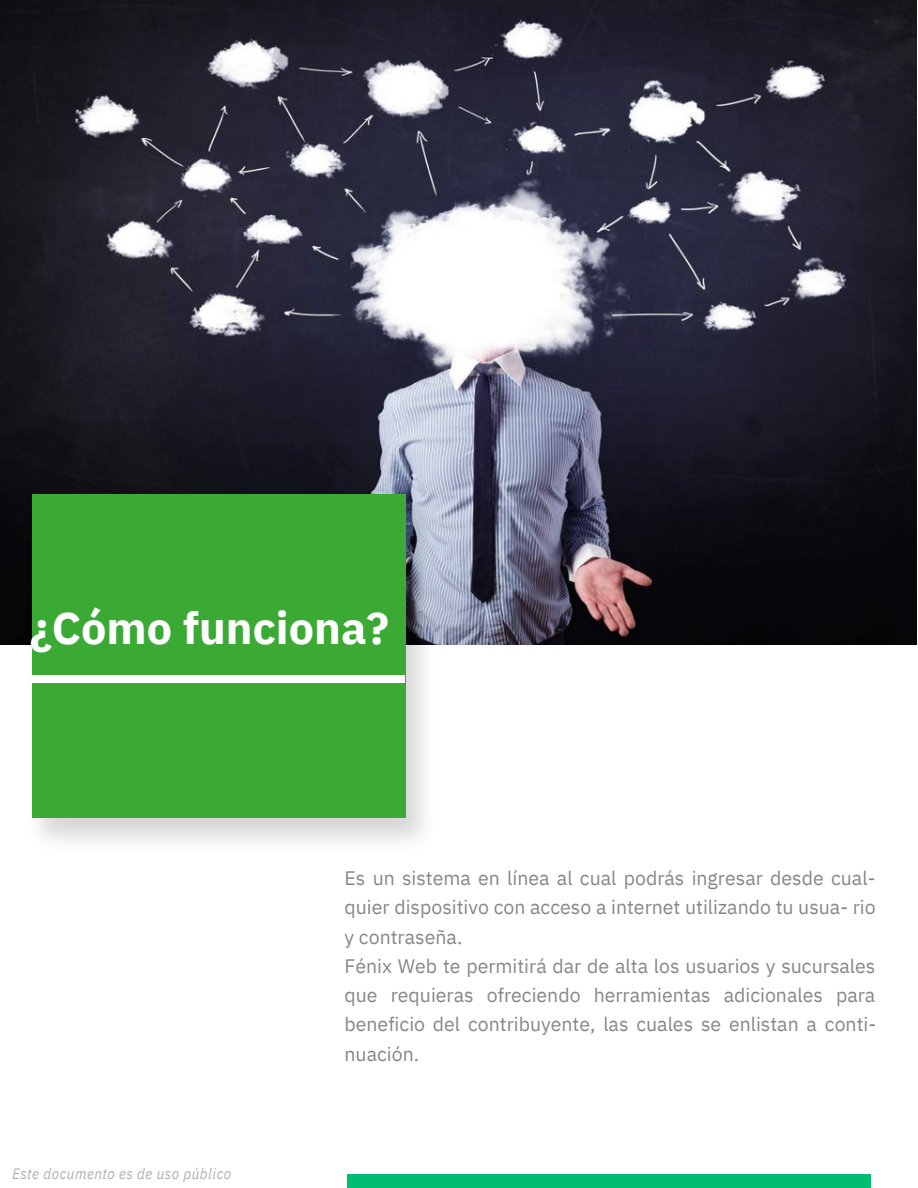
<style>
.page{position:relative;width:918px;height:1188px;background:#fff}
.page>*{position:absolute;margin:0;border:0;box-sizing:border-box;transform-origin:0 0}
.t1{font:700 45px "IBM Plex Sans";color:#fff}
.t2{font:19.5px/29.2px "IBM Plex Sans";color:#878787}
.t3{font:italic 15px "IBM Plex Sans Cond";letter-spacing:.035em;color:#b2b2b2}
</style>
<div class="page">
<img style="left:0;top:0;width:917px;height:645px">
<img style="left:17px;top:483px;width:428px;height:359px">
<div style="left:32px;top:495px;width:373px;height:323px;background:#3aaa35"></div>
<div style="left:32px;top:675px;width:373px;height:8px;background:#fff"></div>
<div style="left:347px;top:1174px;width:523px;height:14px;background:#00be71"></div>
<h1 class="t1" style="left:30px;top:598px;width:361px">¿Cómo funciona?</h1>
<p class="t3" style="left:12px;top:1163px;width:221px">Este documento es de uso público</p>
<p class="t2" style="left:345px;top:863px;width:533px">Es un sistema en línea al cual podrás ingresar desde cual&shy;quier dispositivo con acceso a internet utilizando tu usua- rio y contraseña.<br>Fénix Web te permitirá dar de alta los usuarios y sucursales que requieras ofreciendo herramientas adicionales para beneficio del contribuyente, las cuales se enlistan a conti&shy;nuación.</p>
</div>
